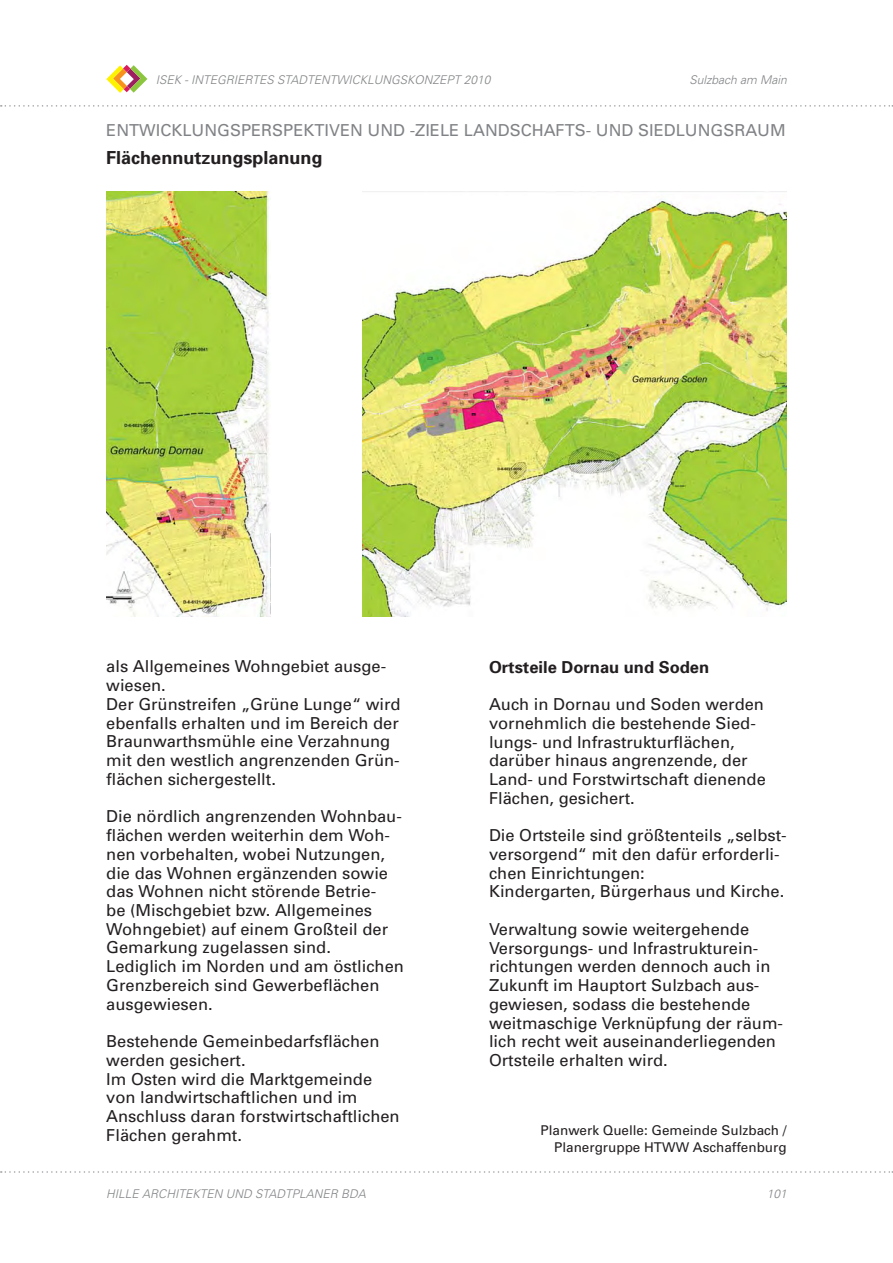
<style>
.page{position:relative;width:893px;height:1263px;background:#fff}
.page>*{position:absolute;margin:0;border:0;box-sizing:border-box;transform-origin:0 0}
.t1{font:700 18px "Univers";color:#231f20}
.t2{font:16.5px/18.8px "Univers";color:#231f20}
.t3{font:16.5px "Univers";color:#808285}
.t4{font:700 16.5px "Univers";color:#231f20}
.t5{font:13.5px/16.2px "Univers";color:#231f20;text-align:right}
.t6{font:italic 300 12px "Univers";color:#808285}
</style>
<div class="page">
<svg style="left:1px;top:105px;width:892px;height:2px"></svg>
<svg style="left:106px;top:65px;width:41px;height:28px"></svg>
<svg style="left:1px;top:1171px;width:892px;height:2px"></svg>
<img style="left:363px;top:201px;width:423px;height:416px">
<img style="left:106px;top:192px;width:164px;height:425px">
<p class="t6" style="left:156px;top:75px;width:336px">ISEK - INTEGRIERTES STADTENTWICKLUNGSKONZEPT 2010</p>
<p class="t6" style="left:689px;top:75px;width:99px">Sulzbach am Main</p>
<p class="t3" style="left:106px;top:124px;width:681px">ENTWICKLUNGSPERSPEKTIVEN UND -ZIELE LANDSCHAFTS- UND SIEDLUNGSRAUM</p>
<p class="t1" style="left:106px;top:151px;width:217px">Flächennutzungsplanung</p>
<p class="t2" style="left:106px;top:659px;width:296px">als Allgemeines Wohngebiet ausge&shy;wiesen.<br>Der Grünstreifen „Grüne Lunge“ wird ebenfalls erhalten und im Bereich der<br>Braunwarthsmühle eine Verzahnung mit den westlich angrenzenden Grün&shy;flächen sichergestellt.</p>
<p class="t2" style="left:106px;top:809px;width:299px">Die nördlich angrenzenden Wohnbau&shy;flächen werden weiterhin dem Woh&shy;nen vorbehalten, wobei Nutzungen, die das Wohnen ergänzenden sowie das Wohnen nicht störende Betrie-<br>be (Mischgebiet bzw. Allgemeines<br>Wohngebiet) auf einem Großteil der<br>Gemarkung zugelassen sind.<br>Lediglich im Norden und am östlichen<br>Grenzbereich sind Gewerbeflächen ausgewiesen.</p>
<p class="t2" style="left:106px;top:1033px;width:295px">Bestehende Gemeinbedarfsflächen werden gesichert.<br>Im Osten wird die Marktgemeinde von landwirtschaftlichen und im<br>Anschluss daran forstwirtschaftlichen<br>Flächen gerahmt.</p>
<p class="t6" style="left:106px;top:1189px;width:261px">HILLE ARCHITEKTEN UND STADTPLANER BDA</p>
<p class="t4" style="left:489px;top:661px;width:222px">Ortsteile Dornau und Soden</p>
<p class="t2" style="left:489px;top:696px;width:278px">Auch in Dornau und Soden werden vornehmlich die bestehende Sied&shy;lungs- und Infrastrukturflächen, darüber hinaus angrenzende, der<br>Land- und Forstwirtschaft dienende<br>Flächen, gesichert.</p>
<p class="t2" style="left:489px;top:828px;width:299px">Die Ortsteile sind größtenteils „selbst&shy;versorgend“ mit den dafür erforderli&shy;chen Einrichtungen:<br>Kindergarten, Bürgerhaus und Kirche.</p>
<p class="t2" style="left:489px;top:921px;width:295px">Verwaltung sowie weitergehende Versorgungs- und Infrastrukturein&shy;richtungen werden dennoch auch in Zukunft im Hauptort Sulzbach aus&shy;gewiesen, sodass die bestehende weitmaschige Verknüpfung der räum&shy;lich recht weit auseinanderliegenden Ortsteile erhalten wird.</p>
<p class="t5" style="left:540px;top:1124px;width:247px">Planwerk Quelle: Gemeinde Sulzbach /<br>Planergruppe HTWW Aschaffenburg</p>
<p class="t6" style="left:766px;top:1189px;width:22px">101</p>
</div>
